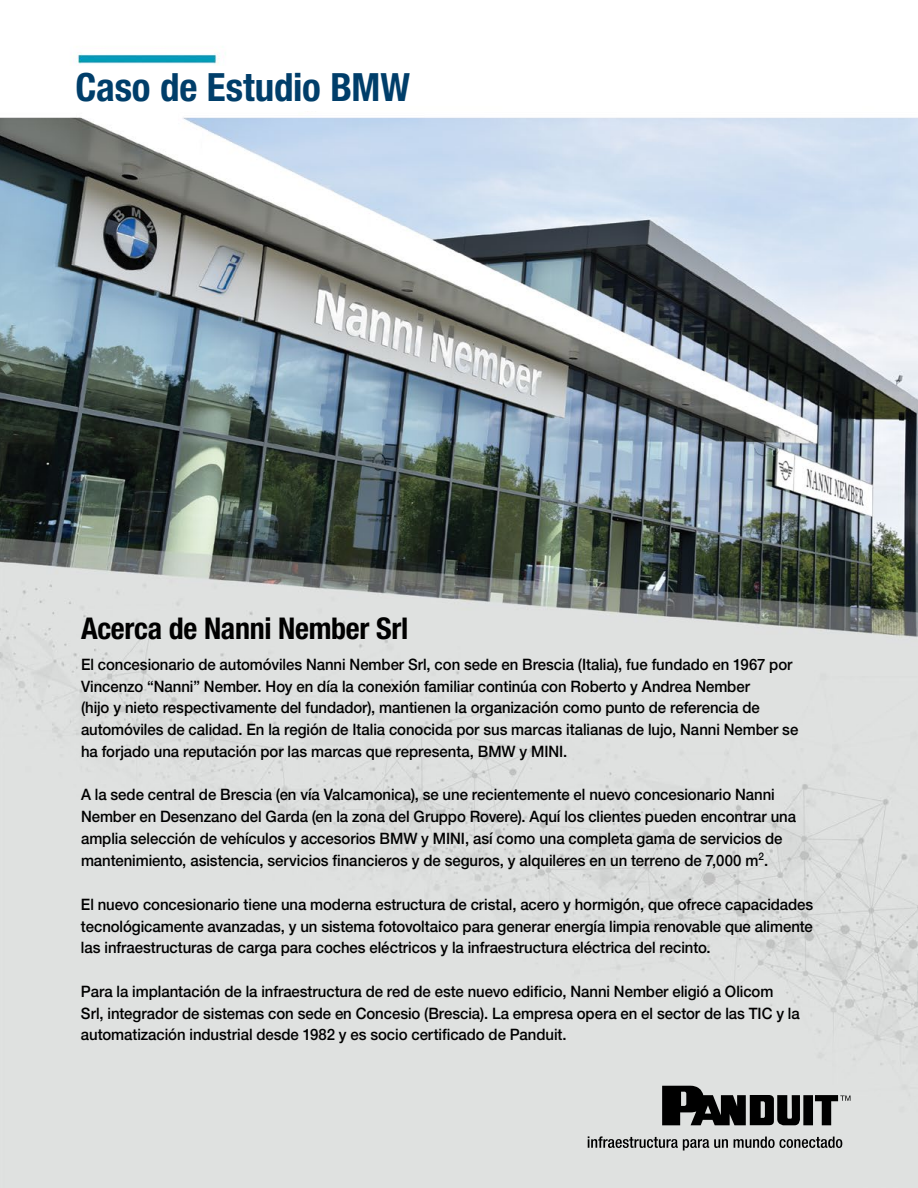
<style>
.page{position:relative;width:918px;height:1188px;background:#fff}
.page>*{position:absolute;margin:0;border:0;box-sizing:border-box;transform-origin:0 0}
.t1{font:700 condensed 39px "Helvetica Neue LT Std";letter-spacing:-.005em;color:#003e6a}
.t2{font:700 condensed 30px "Helvetica Neue LT Std";letter-spacing:-.01em;color:#000}
.t3{font:500 15.75px/21.8px "Helvetica Neue LT Std";letter-spacing:-.005em;color:#000;scale:.95 1}
</style>
<div class="page">
<img style="left:0;top:52px;width:918px;height:1136px">
<div style="left:65px;top:66px;width:307px;height:44px;background:#fff"></div>
<svg style="left:662px;top:1086px;width:188px;height:39px;background:#5d5d5d"></svg>
<svg style="left:588px;top:1136px;width:140px;height:15px;background:#a0a2a1"></svg>
<svg style="left:734px;top:1137px;width:108px;height:11px"></svg>
<h1 class="t1" style="left:76px;top:63px;width:336px">Caso de Estudio BMW</h1>
<h2 class="t2" style="left:81px;top:610px;width:329px">Acerca de Nanni Nember Srl</h2>
<p class="t3" style="left:81px;top:653px;width:757px">El concesionario de automóviles Nanni Nember Srl, con sede en Brescia (Italia), fue fundado en 1967 por Vincenzo “Nanni” Nember. Hoy en día la conexión familiar continúa con Roberto y Andrea Nember<br>(hijo y nieto respectivamente del fundador), mantienen la organización como punto de referencia de automóviles de calidad. En la región de Italia conocida por sus marcas italianas de lujo, Nanni Nember se ha forjado una reputación por las marcas que representa, BMW y MINI.</p>
<p class="t3" style="left:81px;top:784px;width:754px">A la sede central de Brescia (en vía Valcamonica), se une recientemente el nuevo concesionario Nanni Nember en Desenzano del Garda (en la zona del Gruppo Rovere). Aquí los clientes pueden encontrar una amplia selección de vehículos y accesorios BMW y MINI, así como una completa gama de servicios de mantenimiento, asistencia, servicios financieros y de seguros, y alquileres en un terreno de 7,000 m<sup>2</sup>.</p>
<p class="t3" style="left:81px;top:893px;width:772px;text-align:justify">El nuevo concesionario tiene una moderna estructura de cristal, acero y hormigón, que ofrece capacidades tecnológicamente avanzadas, y un sistema fotovoltaico para generar energía limpia renovable que alimente las infraestructuras de carga para coches eléctricos y la infraestructura eléctrica del recinto.</p>
<p class="t3" style="left:81px;top:980px;width:758px">Para la implantación de la infraestructura de red de este nuevo edificio, Nanni Nember eligió a Olicom<br>Srl, integrador de sistemas con sede en Concesio (Brescia). La empresa opera en el sector de las TIC y la automatización industrial desde 1982 y es socio certificado de Panduit.</p>
</div>
